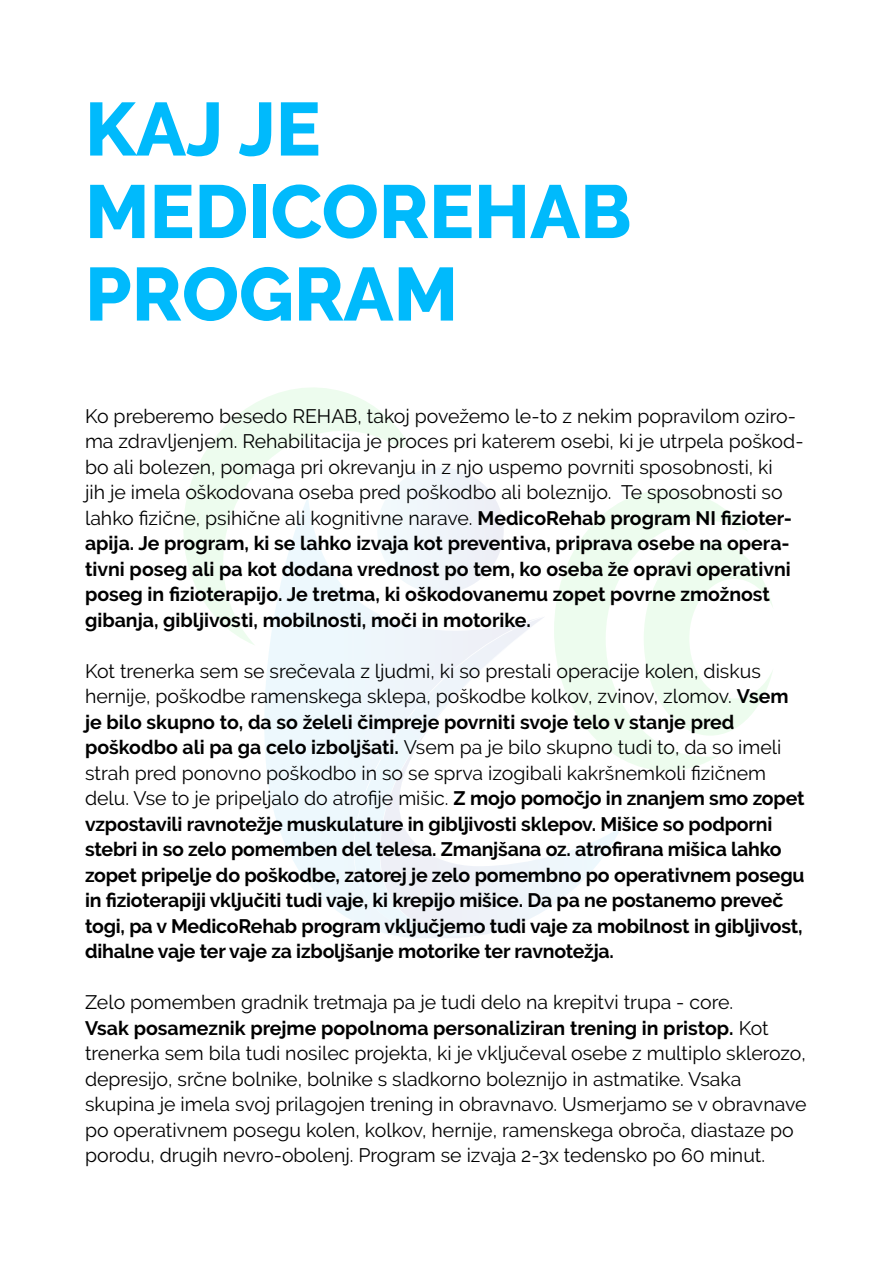
<style>
.page{position:relative;width:893px;height:1263px;background:#fff}
.page>*{position:absolute;margin:0;border:0;box-sizing:border-box;transform-origin:0 0}
.t1{font:800 75px/82.5px "Raleway";color:#00bafc}
.t2{font:19.5px/25.5px "Raleway";color:#000}
.t3{font:700 19.5px/25.5px "Raleway";letter-spacing:-.01em;color:#000}
.s1{font-weight:700}
.s2{font-weight:400}
</style>
<div class="page">
<svg style="left:748px;top:560px;width:25px;height:158px"></svg>
<svg style="left:555px;top:490px;width:193px;height:281px;fill:#edfcee"></svg>
<svg style="left:545px;top:616px;width:78px;height:294px"></svg>
<div style="left:377px;top:467px;width:127px;height:126px;background:#eff4fa;border-radius:63px"></div>
<svg style="left:264px;top:498px;width:281px;height:440px"></svg>
<svg style="left:183px;top:387px;width:227px;height:259px"></svg>
<h1 class="t1" style="left:85px;top:88px;width:548px">KAJ JE<br>MEDICOREHAB<br>PROGRAM</h1>
<p class="t2" style="left:85px;top:403px;width:720px">Ko preberemo besedo REHAB, takoj povežemo le-to z nekim popravilom oziro&shy;ma zdravljenjem. Rehabilitacija je proces pri katerem osebi, ki je utrpela poškod&shy;bo ali bolezen, pomaga pri okrevanju in z njo uspemo povrniti sposobnosti, ki<br>jih je imela oškodovana oseba pred poškodbo ali boleznijo. Te sposobnosti so lahko fizične, psihične ali kognitivne narave. <span class="s1">MedicoRehab program NI fizioter&shy;apija. Je program, ki se lahko izvaja kot preventiva, priprava osebe na opera&shy;tivni poseg ali pa kot dodana vrednost po tem, ko oseba že opravi operativni poseg in fizioterapijo. Je tretma, ki oškodovanemu zopet povrne zmožnost gibanja, gibljivosti, mobilnosti, moči in motorike.</span></p>
<p class="t3" style="left:85px;top:658px;width:721px"><span class="s2">Kot trenerka sem se srečevala z ljudmi, ki so prestali operacije kolen, diskus hernije, poškodbe ramenskega sklepa, poškodbe kolkov, zvinov, zlomov.</span> Vsem je bilo skupno to, da so želeli čimpreje povrniti svoje telo v stanje pred poškodbo ali pa ga celo izboljšati. <span class="s2">Vsem pa je bilo skupno tudi to, da so imeli strah pred ponovno poškodbo in so se sprva izogibali kakršnemkoli fizičnem delu. Vse to je pripeljalo do atrofije mišic.</span> Z mojo pomočjo in znanjem smo zopet vzpostavili ravnotežje muskulature in gibljivosti sklepov. Mišice so podporni stebri in so zelo pomemben del telesa. Zmanjšana oz. atrofirana mišica lahko zopet pripelje do poškodbe, zatorej je zelo pomembno po operativnem posegu in fizioterapiji vključiti tudi vaje, ki krepijo mišice. Da pa ne postanemo preveč togi, pa v MedicoRehab program vključjemo tudi vaje za mobilnost in gibljivost, dihalne vaje ter vaje za izboljšanje motorike ter ravnotežja.</p>
<p class="t2" style="left:85px;top:989px;width:723px">Zelo pomemben gradnik tretmaja pa je tudi delo na krepitvi trupa - core.<br><span class="s1">Vsak posameznik prejme popolnoma personaliziran trening in pristop.</span> Kot trenerka sem bila tudi nosilec projekta, ki je vključeval osebe z multiplo sklerozo, depresijo, srčne bolnike, bolnike s sladkorno boleznijo in astmatike. Vsaka skupina je imela svoj prilagojen trening in obravnavo. Usmerjamo se v obravnave po operativnem posegu kolen, kolkov, hernije, ramenskega obroča, diastaze po porodu, drugih nevro-obolenj. Program se izvaja 2-3x tedensko po 60 minut.</p>
</div>
